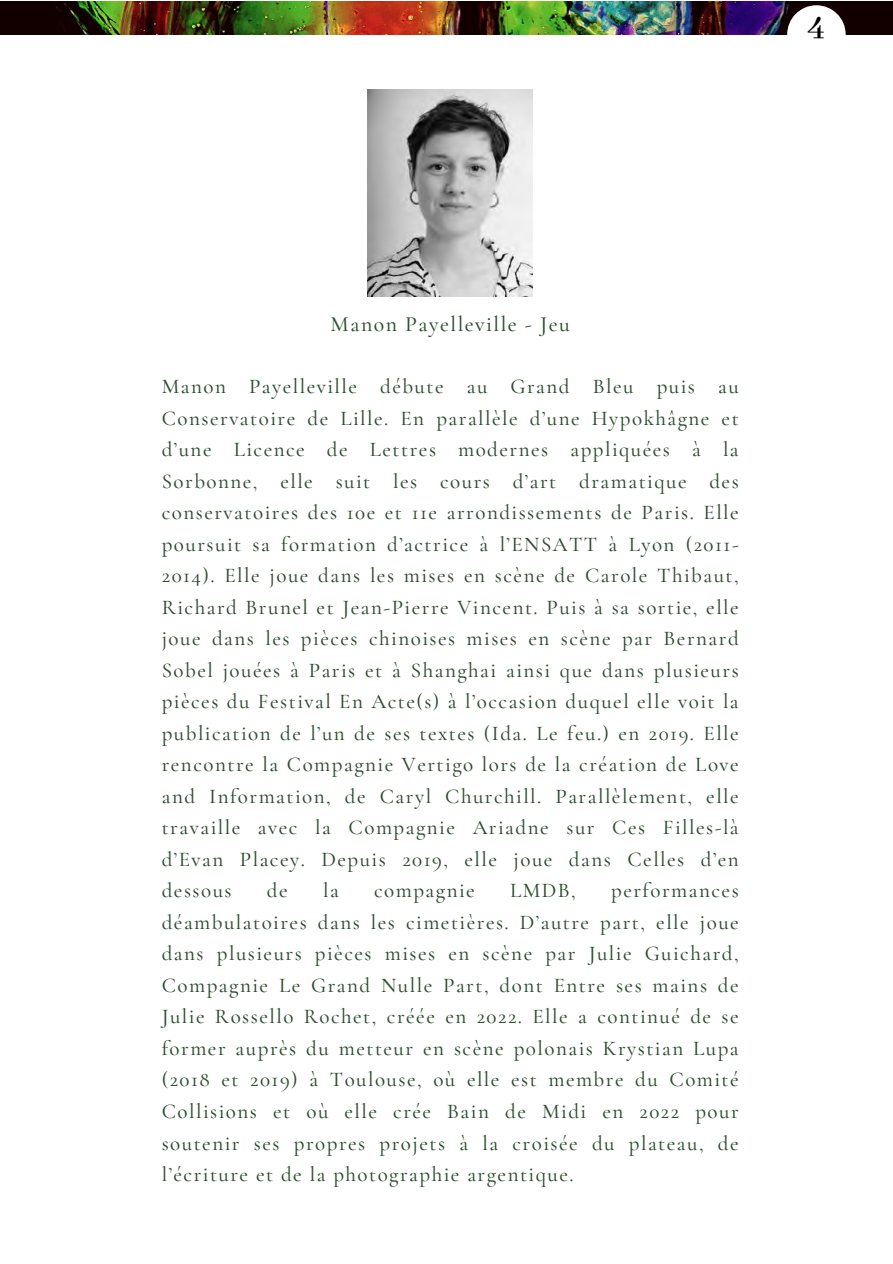
<style>
.page{position:relative;width:893px;height:1264px;background:#fff}
.page>*{position:absolute;margin:0;border:0;box-sizing:border-box;transform-origin:0 0}
.t1{font:500 36.3px "Abhaya Libre";color:#000}
.t2{font:500 21.75px "Cormorant Garamond";letter-spacing:.07em;color:#2c4d2e}
.t3{font:500 21px/31.5px "Cormorant Garamond";letter-spacing:.07em;color:#2c4d2e;text-align:justify}
</style>
<div class="page">
<img style="left:0;top:1px;width:892px;height:33px">
<div style="left:787px;top:5px;width:58px;height:59px;background:#fff;border-radius:50%"></div>
<img style="left:367px;top:89px;width:165px;height:207px">
<h1 class="t1" style="left:807px;top:6px;width:19px">4</h1>
<p class="t2" style="left:330px;top:311px;width:241px">Manon Payelleville - Jeu</p>
<p class="t3" style="left:162px;top:371px;width:578px">Manon Payelleville débute au Grand Bleu puis au Conservatoire de Lille. En parallèle d’une Hypokhâgne et d’une Licence de Lettres modernes appliquées à la Sorbonne, elle suit les cours d’art dramatique des conservatoires des 10e et 11e arrondissements de Paris. Elle poursuit sa formation d’actrice à l’ENSATT à Lyon (2011- 2014). Elle joue dans les mises en scène de Carole Thibaut, Richard Brunel et Jean-Pierre Vincent. Puis à sa sortie, elle joue dans les pièces chinoises mises en scène par Bernard Sobel jouées à Paris et à Shanghai ainsi que dans plusieurs pièces du Festival En Acte(s) à l’occasion duquel elle voit la publication de l’un de ses textes (Ida. Le feu.) en 2019. Elle rencontre la Compagnie Vertigo lors de la création de Love and Information, de Caryl Churchill. Parallèlement, elle travaille avec la Compagnie Ariadne sur Ces Filles-là d’Evan Placey. Depuis 2019, elle joue dans Celles d’en dessous</p>
<p class="t3" style="left:162px;top:875px;width:578px;text-indent:449px">performances déambulatoires dans les cimetières. D’autre part, elle joue dans plusieurs pièces mises en scène par Julie Guichard, Compagnie Le Grand Nulle Part, dont Entre ses mains de Julie Rossello Rochet, créée en 2022. Elle a continué de se former auprès du metteur en scène polonais Krystian Lupa (2018 et 2019) à Toulouse, où elle est membre du Comité Collisions et où elle crée Bain de Midi en 2022 pour soutenir ses propres projets à la croisée du plateau, de l’écriture et de la photographie argentique.</p>
<p class="t3" style="left:267px;top:875px;width:22px">de</p>
<p class="t3" style="left:323px;top:875px;width:17px">la</p>
<p class="t3" style="left:374px;top:875px;width:102px">compagnie</p>
<p class="t3" style="left:510px;top:875px;width:67px">LMDB,</p>
</div>
